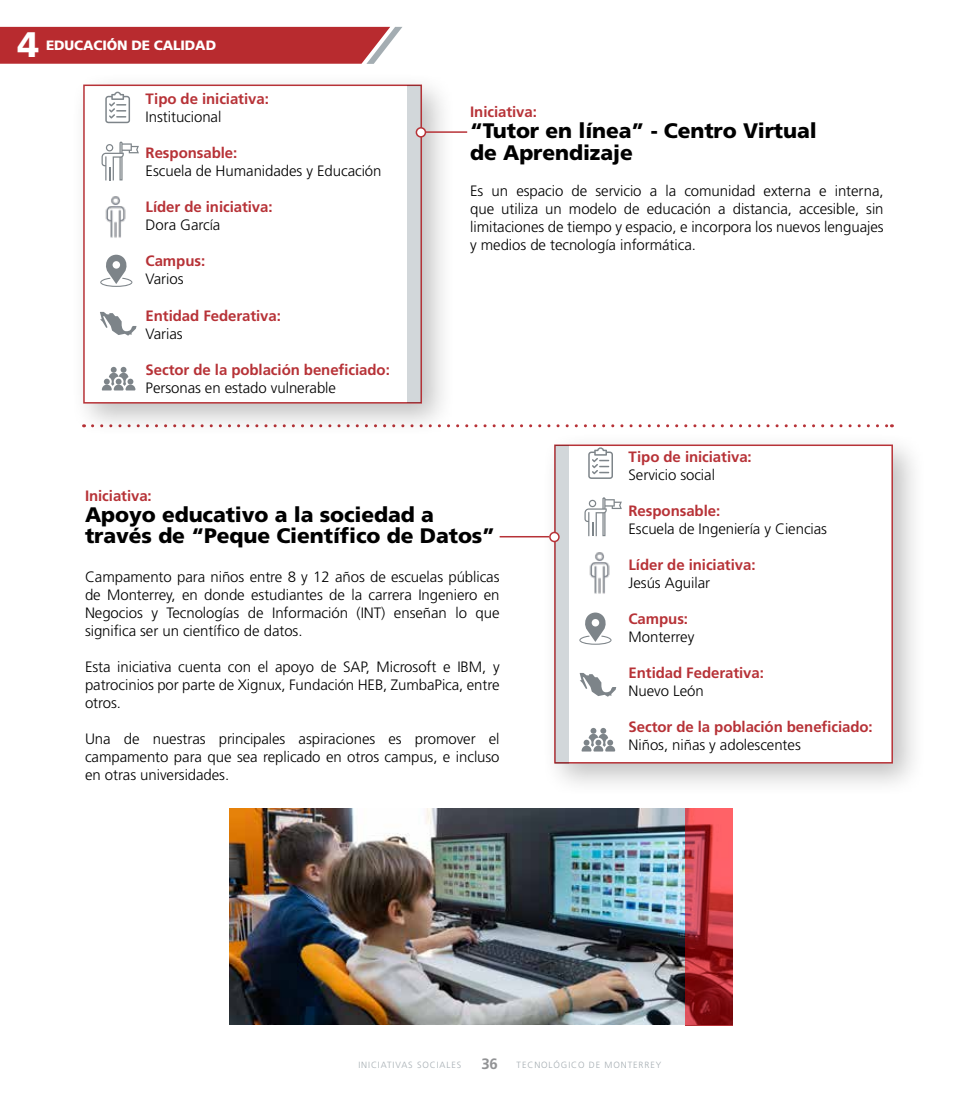
<style>
.page{position:relative;width:978px;height:1106px;background:#fff}
.page>*{position:absolute;margin:0;border:0;box-sizing:border-box;transform-origin:0 0}
.t1{font:900 35.4px "Frutiger";color:#fff}
.t2{font:900 21px/21px "Frutiger";letter-spacing:-.005em;color:#000}
.t3{font:300 15px/18px "Frutiger";letter-spacing:-.005em;color:#000;text-align:justify}
.t4{font:700 15px "Frutiger";letter-spacing:-.005em;color:#b73237}
.t5{font:900 13.5px "Frutiger";letter-spacing:-.01em;color:#fff}
.t6{font:300 9px "Frutiger";letter-spacing:.1em;color:#a6aeb3}
.s1{font-weight:700;font-size:15px;color:#929395}
</style>
<div class="page">
<svg style="left:0;top:27px;width:402px;height:37px;background:#bb383c"></svg>
<svg style="left:456px;top:424px;width:436px;height:3px"></svg>
<div style="left:541px;top:431px;width:386px;height:367px;background:#000;opacity:.25"></div>
<div style="left:554px;top:444px;width:339px;height:319px;background:#fff;border:2px solid #b73237"></div>
<div style="left:556px;top:445px;width:13px;height:318px;background:#d2d7da"></div>
<svg style="left:588px;top:447px;width:25px;height:32px"></svg>
<svg style="left:584px;top:497px;width:38px;height:39px"></svg>
<svg style="left:580px;top:673px;width:36px;height:23px"></svg>
<svg style="left:582px;top:728px;width:33px;height:23px"></svg>
<hr style="left:500px;top:536px;width:49px;height:1px;background:#b73237">
<div style="left:550px;top:532px;width:9px;height:9px;background:#fff;border-radius:50%"></div>
<div style="left:549px;top:531px;width:11px;height:11px;border:2px solid #b73237;border-radius:50%"></div>
<svg style="left:579px;top:612px;width:33px;height:32px"></svg>
<img style="left:230px;top:809px;width:455px;height:215px">
<div style="left:70px;top:71px;width:386px;height:367px;background:#000;opacity:.25"></div>
<div style="left:83px;top:85px;width:339px;height:318px;background:#fff;border:2px solid #b73237"></div>
<div style="left:407px;top:85px;width:13px;height:317px;background:#d2d7da"></div>
<svg style="left:105px;top:92px;width:25px;height:31px"></svg>
<svg style="left:102px;top:142px;width:37px;height:38px"></svg>
<svg style="left:100px;top:312px;width:37px;height:24px"></svg>
<svg style="left:102px;top:367px;width:33px;height:23px"></svg>
<hr style="left:423px;top:131px;width:44px;height:2px;background:#b73237">
<div style="left:416px;top:128px;width:9px;height:9px;background:#fff;border-radius:50%"></div>
<div style="left:416px;top:127px;width:10px;height:11px;border:2px solid #b73237;border-radius:50%"></div>
<svg style="left:100px;top:255px;width:32px;height:32px"></svg>
<svg style="left:685px;top:808px;width:48px;height:217px;background:#b8353c"></svg>
<img style="left:105px;top:196px;width:21px;height:42px">
<img style="left:589px;top:552px;width:21px;height:42px">
<h1 class="t1" style="left:18px;top:23px;width:23px">4</h1>
<p class="t5" style="left:46px;top:37px;width:172px">EDUCACIÓN DE CALIDAD</p>
<p class="t4" style="left:146px;top:90px;width:125px">Tipo de iniciativa:</p>
<p class="t3" style="left:146px;top:108px;width:77px">Institucional</p>
<p class="t4" style="left:146px;top:144px;width:93px">Responsable:</p>
<p class="t3" style="left:146px;top:162px;width:237px">Escuela de Humanidades y Educación</p>
<p class="t4" style="left:146px;top:198px;width:128px">Líder de iniciativa:</p>
<p class="t3" style="left:146px;top:216px;width:76px">Dora García</p>
<p class="t4" style="left:146px;top:252px;width:61px">Campus:</p>
<p class="t3" style="left:146px;top:270px;width:39px">Varios</p>
<p class="t4" style="left:146px;top:306px;width:137px">Entidad Federativa:</p>
<p class="t3" style="left:146px;top:324px;width:39px">Varias</p>
<p class="t4" style="left:146px;top:360px;width:246px">Sector de la población beneficiado:</p>
<p class="t3" style="left:146px;top:378px;width:192px">Personas en estado vulnerable</p>
<p class="t4" style="left:470px;top:103px;width:68px">Iniciativa:</p>
<h2 class="t2" style="left:470px;top:120px;width:348px">“Tutor en línea” - Centro Virtual de Aprendizaje</h2>
<p class="t3" style="left:470px;top:181px;width:415px">Es un espacio de servicio a la comunidad externa e interna, que utiliza un modelo de educación a distancia, accesible, sin limitaciones de tiempo y espacio, e incorpora los nuevos lenguajes y medios de tecnología informática.</p>
<p class="t4" style="left:85px;top:487px;width:68px">Iniciativa:</p>
<h2 class="t2" style="left:85px;top:503px;width:412px">Apoyo educativo a la sociedad a través de “Peque Científico de Datos”</h2>
<p class="t3" style="left:85px;top:567px;width:416px">Campamento para niños entre 8 y 12 años de escuelas públicas de Monterrey, en donde estudiantes de la carrera Ingeniero en Negocios y Tecnologías de Información (INT) enseñan lo que significa ser un científico de datos.</p>
<p class="t3" style="left:85px;top:657px;width:416px">Esta iniciativa cuenta con el apoyo de SAP, Microsoft e IBM, y patrocinios por parte de Xignux, Fundación HEB, ZumbaPica, entre otros.</p>
<p class="t3" style="left:85px;top:729px;width:416px">Una de nuestras principales aspiraciones es promover el campamento para que sea replicado en otros campus, e incluso en otras universidades.</p>
<p class="t4" style="left:629px;top:448px;width:125px">Tipo de iniciativa:</p>
<p class="t3" style="left:629px;top:466px;width:88px">Servicio social</p>
<p class="t4" style="left:629px;top:502px;width:93px">Responsable:</p>
<p class="t3" style="left:629px;top:520px;width:200px">Escuela de Ingeniería y Ciencias</p>
<p class="t4" style="left:629px;top:556px;width:128px">Líder de iniciativa:</p>
<p class="t3" style="left:629px;top:574px;width:83px">Jesús Aguilar</p>
<p class="t4" style="left:629px;top:610px;width:61px">Campus:</p>
<p class="t3" style="left:629px;top:628px;width:67px">Monterrey</p>
<p class="t4" style="left:629px;top:664px;width:137px">Entidad Federativa:</p>
<p class="t3" style="left:629px;top:682px;width:77px">Nuevo León</p>
<p class="t4" style="left:629px;top:718px;width:246px">Sector de la población beneficiado:</p>
<p class="t3" style="left:629px;top:736px;width:174px">Niños, niñas y adolescentes</p>
<p class="t6" style="left:358px;top:1060px;width:104px">INICIATIVAS SOCIALES</p>
<p class="t6" style="left:481px;top:1060px;width:181px"><span class="s1">36</span> TECNOLÓGICO DE MONTERREY</p>
</div>
